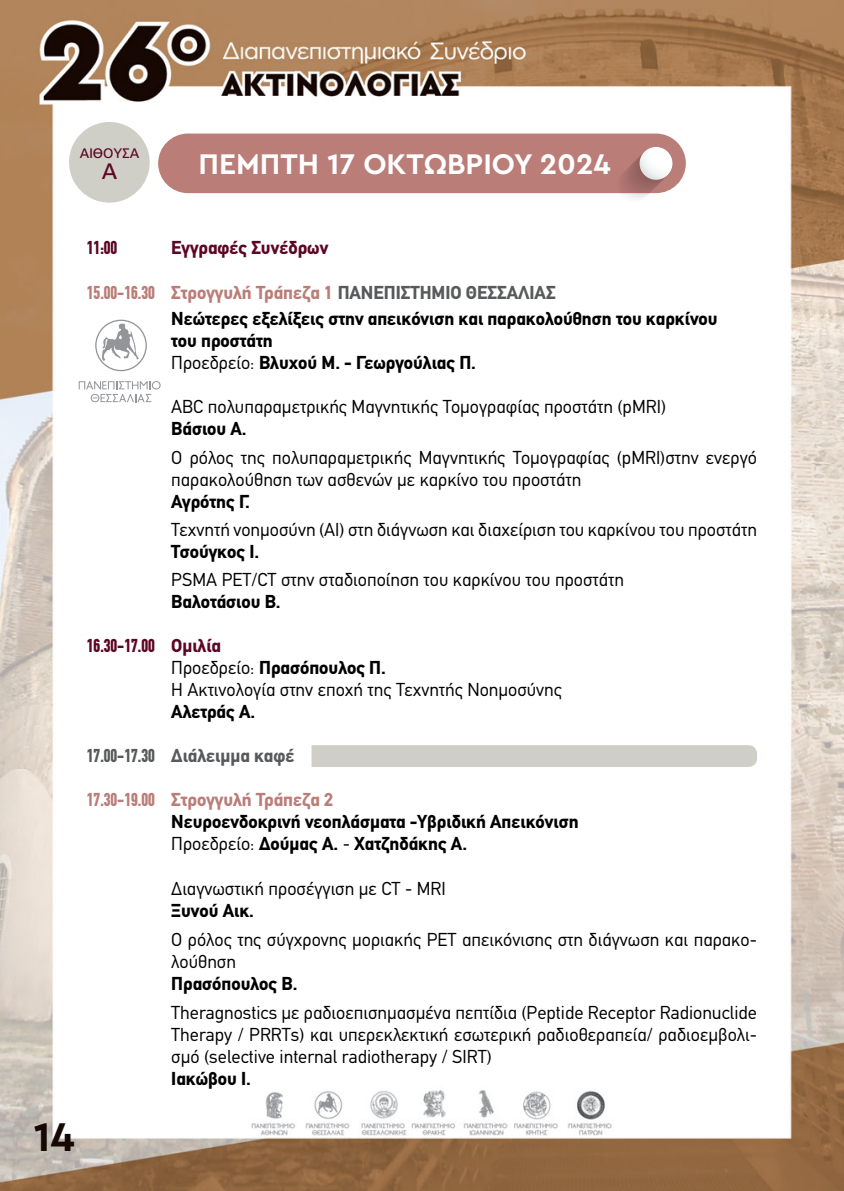
<style>
.page{position:relative;width:844px;height:1191px;background:#fff}
.page>*{position:absolute;margin:0;border:0;box-sizing:border-box;transform-origin:0 0}
.t1{font:700 42px "Cera Pro";color:#160802}
.t2{font:700 29.75px "Cera Pro";color:#fff}
.t3{font:22.4px "PF Catalog Poly";color:#5d0623}
.t4{font:18.38px/22.1px "CF Din";color:#000}
.t5{font:700 18.38px/22.1px "CF Din";color:#000}
.t6{font:700 18.38px "CF Din";color:#58595b}
.t7{font:700 18.38px "CF Din Condensed";color:#5d0623}
.t8{font:700 18.38px "CF Din";color:#5d0623}
.t9{font:13.83px "PF Catalog Poly";color:#5d0623}
.s1{font-family:"CF Din Condensed";color:#ba7d78}
.s2{color:#ba7d78}
.s3{color:#58595b}
.s4{font-weight:400}
.s5{font-family:"CF Din"}
.s6{font-weight:700}
.s7{font-family:"CF Din Condensed"}
</style>
<div class="page">
<img style="left:0;top:0;width:843px;height:1191px">
<svg style="left:167px;top:285px;width:624px;height:135px"></svg>
<svg style="left:167px;top:477px;width:624px;height:280px"></svg>
<div style="left:158px;top:134px;width:527px;height:59px;background:#ba7d78;border-radius:30px"></div>
<svg style="left:616px;top:147px;width:56px;height:56px"></svg>
<svg style="left:639px;top:147px;width:33px;height:33px"></svg>
<div style="left:311px;top:745px;width:445px;height:22px;background:#cfcfc7"></div>
<div style="left:69px;top:122px;width:81px;height:81px;background:#cfcfc7;border-radius:50%"></div>
<svg style="left:79px;top:381px;width:81px;height:21px"></svg>
<svg style="left:95px;top:320px;width:52px;height:51px"></svg>
<p class="t9" style="left:80px;top:145px;width:61px">ΑΙΘΟΥΣΑ</p>
<p class="t3" style="left:102px;top:159px;width:17px">Α</p>
<h2 class="t2" style="left:198px;top:144px;width:413px">ΠΕΜΠΤΗ 17 ΟΚΤΩΒΡΙΟΥ 2024</h2>
<p class="t7" style="left:87px;top:238px;width:32px">11:00</p>
<p class="t8" style="left:171px;top:238px;width:158px">Εγγραφές Συνέδρων</p>
<p class="t5" style="left:171px;top:279px;width:548px;line-height:26.6px;text-indent:-84px"><span class="s1">15.00-16.30</span> <span class="s2">Στρογγυλή Τράπεζα 1</span> <span class="s3">ΠΑΝΕΠΙΣΤΗΜΙΟ ΘΕΣΣΑΛΙΑΣ<br></span>Νεώτερες εξελίξεις στην απεικόνιση και παρακολούθηση του καρκίνου</p>
<p class="t5" style="left:171px;top:330px;width:306px">του προστάτη<br><span class="s4">Προεδρείο:</span> Βλυχού Μ. - Γεωργούλιας Π.</p>
<p class="t4" style="left:171px;top:396px;width:496px">ABC πολυπαραμετρικής Μαγνητικής Τομογραφίας προστάτη (pMRI)</p>
<p class="t5" style="left:171px;top:418px;width:77px">Βάσιου Α.</p>
<p class="t4" style="left:171px;top:446px;width:587px">Ο ρόλος της πολυπαραμετρικής Μαγνητικής Τομογραφίας (pMRI)στην ενεργό παρακολούθηση των ασθενών με καρκίνο του προστάτη</p>
<p class="t5" style="left:171px;top:490px;width:80px">Αγρότης Γ.</p>
<p class="t4" style="left:171px;top:518px;width:587px">Τεχνητή νοημοσύνη (ΑΙ) στη διάγνωση και διαχείριση του καρκίνου του προστάτη</p>
<p class="t5" style="left:171px;top:540px;width:89px">Τσούγκος Ι.</p>
<p class="t4" style="left:171px;top:568px;width:454px">PSMA PET/CT στην σταδιοποίηση του καρκίνου του προστάτη</p>
<p class="t5" style="left:171px;top:590px;width:111px">Βαλοτάσιου Β.</p>
<p class="t7" style="left:87px;top:635px;width:136px">16.30-17.00 <span class="s5">Ομιλία</span></p>
<p class="t4" style="left:171px;top:656px;width:392px">Προεδρείο: <span class="s6">Πρασόπουλος Π.<br></span>Η Ακτινολογία στην εποχή της Τεχνητής Νοημοσύνης</p>
<p class="t5" style="left:171px;top:701px;width:85px">Αλετράς Α.</p>
<p class="t6" style="left:87px;top:745px;width:209px"><span class="s7">17.00-17.30</span> Διάλειμμα καφέ</p>
<p class="t5" style="left:171px;top:789px;width:409px;text-indent:-84px"><span class="s1">17.30-19.00</span> <span class="s2">Στρογγυλή Τράπεζα 2<br></span>Νευροενδοκρινή νεοπλάσματα -Υβριδική Απεικόνιση<br><span class="s4">Προεδρείο:</span> Δούμας Α. <span class="s4">-</span> Χατζηδάκης Α.</p>
<p class="t4" style="left:171px;top:877px;width:276px">Διαγνωστική προσέγγιση με CT - MRI</p>
<p class="t5" style="left:171px;top:899px;width:84px">Ξυνού Αικ.</p>
<p class="t4" style="left:171px;top:928px;width:587px">Ο ρόλος της σύγχρονης μοριακής PET απεικόνισης στη διάγνωση και παρακο&shy;λούθηση</p>
<p class="t5" style="left:171px;top:972px;width:128px">Πρασόπουλος Β.</p>
<p class="t4" style="left:171px;top:1001px;width:587px;text-align:justify">Theragnostics με ραδιοεπισημασμένα πεπτίδια (Peptide Receptor Radionuclide Therapy / PRRTs) και υπερεκλεκτική εσωτερική ραδιοθεραπεία/ ραδιοεμβολι&shy;σμό (selective internal radiotherapy / SIRT)</p>
<p class="t5" style="left:171px;top:1067px;width:81px">Ιακώβου Ι.</p>
<h1 class="t1" style="left:34px;top:1108px;width:43px">14</h1>
</div>
